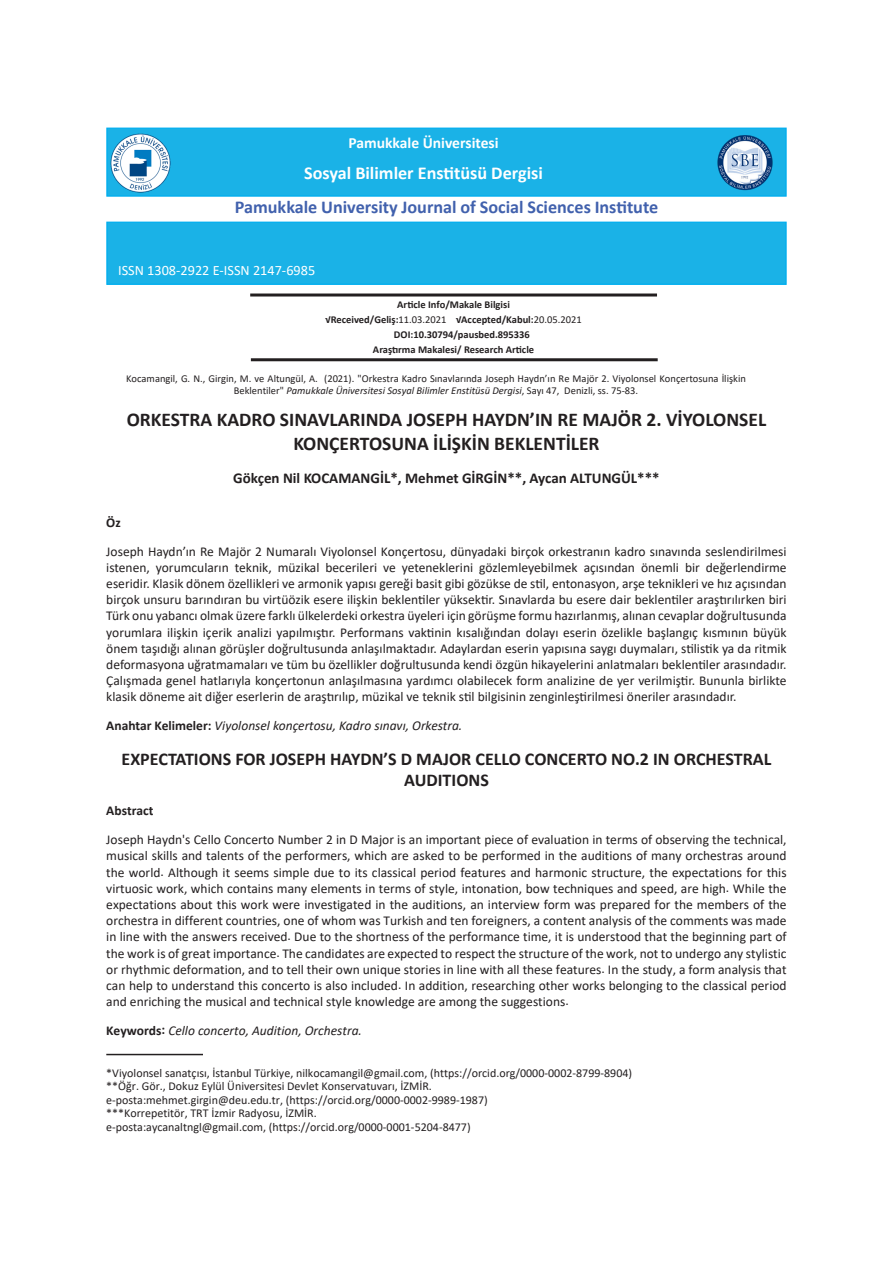
<style>
.page{position:relative;width:893px;height:1263px;background:#fff}
.page>*{position:absolute;margin:0;border:0;box-sizing:border-box;transform-origin:0 0}
.t1{font:700 19.5px/23.4px "Calibri";color:#231f20;text-align:center}
.t2{font:700 18.15px "Calibri";color:#4161ad}
.t3{font:700 18.15px "Calibri";color:#fff}
.t4{font:700 18px/21.6px "Calibri";color:#231f20;text-align:center}
.t5{font:700 15.6px "Calibri";color:#fff}
.t6{font:700 15px "Calibri";color:#231f20}
.t7{font:14.25px "Calibri";color:#fff}
.t8{font:13.5px/16.2px "Calibri";color:#231f20;text-align:justify}
.t9{font:italic 13.5px "Calibri";color:#231f20}
.t10{font:700 13.5px "Calibri";color:#231f20}
.t11{font:12px/13.5px "Calibri";color:#231f20}
.t12{font:10.5px/12px "Calibri";color:#231f20;text-align:center}
.t13{font:700 10.5px "Calibri";color:#231f20}
.s1{font-weight:400}
.s2{font-style:italic}
.s3{font-weight:700;font-style:normal}
</style>
<div class="page">
<hr style="left:250px;top:293px;width:407px;height:3px;background:#231f20">
<hr style="left:251px;top:358px;width:407px;height:3px;background:#231f20">
<div style="left:106px;top:222px;width:681px;height:63px;background:#1ab2e7;border:1px solid #00aeef"></div>
<div style="left:106px;top:128px;width:681px;height:69px;background:#1ab2e7;border:1px solid #00aeef"></div>
<img style="left:717px;top:135px;width:56px;height:56px">
<img style="left:111px;top:133px;width:59px;height:59px">
<hr style="left:106px;top:1054px;width:97px;height:1px;background:#231f20">
<p class="t5" style="left:348px;top:131px;width:152px">Pamukkale Üniversitesi</p>
<h2 class="t3" style="left:304px;top:160px;width:240px">Sosyal Bilimler Enstitüsü Dergisi</h2>
<h2 class="t2" style="left:235px;top:194px;width:425px">Pamukkale University Journal of Social Sciences Institute</h2>
<p class="t7" style="left:118px;top:260px;width:199px">ISSN 1308-2922 E-ISSN 2147-6985</p>
<p class="t13" style="left:397px;top:297px;width:114px">Article Info/Makale Bilgisi</p>
<p class="t13" style="left:326px;top:312px;width:258px">√Received/Geliş:<span class="s1">11.03.2021</span> √Accepted/Kabul:<span class="s1">20.05.2021</span></p>
<p class="t13" style="left:394px;top:327px;width:137px">DOI:10.30794/pausbed.895336</p>
<p class="t13" style="left:373px;top:342px;width:163px">Araştırma Makalesi/ Research Article</p>
<p class="t12" style="left:126px;top:372px;width:621px">Kocamangil, G. N., Girgin, M. ve Altungül, A. (2021). "Orkestra Kadro Sınavlarında Joseph Haydn’ın Re Majör 2. Viyolonsel Konçertosuna İlişkin<br>Beklentiler" <span class="s2">Pamukkale Üniversitesi Sosyal Bilimler Enstitüsü Dergisi</span>, Sayı 47, Denizli, ss. 75-83.</p>
<h1 class="t1" style="left:127px;top:408px;width:641px">ORKESTRA KADRO SINAVLARINDA JOSEPH HAYDN’IN RE MAJÖR 2. VİYOLONSEL<br>KONÇERTOSUNA İLİŞKİN BEKLENTİLER</h1>
<p class="t6" style="left:233px;top:467px;width:428px">Gökçen Nil KOCAMANGİL*, Mehmet GİRGİN**, Aycan ALTUNGÜL***</p>
<p class="t10" style="left:106px;top:513px;width:16px">Öz</p>
<p class="t8" style="left:106px;top:543px;width:682px">Joseph Haydn’ın Re Majör 2 Numaralı Viyolonsel Konçertosu, dünyadaki birçok orkestranın kadro sınavında seslendirilmesi istenen, yorumcuların teknik, müzikal becerileri ve yeteneklerini gözlemleyebilmek açısından önemli bir değerlendirme eseridir. Klasik dönem özellikleri ve armonik yapısı gereği basit gibi gözükse de stil, entonasyon, arşe teknikleri ve hız açısından birçok unsuru barındıran bu virtüözik esere ilişkin beklentiler yüksektir. Sınavlarda bu esere dair beklentiler araştırılırken biri Türk onu yabancı olmak üzere farklı ülkelerdeki orkestra üyeleri için görüşme formu hazırlanmış, alınan cevaplar doğrultusunda yorumlara ilişkin içerik analizi yapılmıştır. Performans vaktinin kısalığından dolayı eserin özelikle başlangıç kısmının büyük önem taşıdığı alınan görüşler doğrultusunda anlaşılmaktadır. Adaylardan eserin yapısına saygı duymaları, stilistik ya da ritmik deformasyona uğratmamaları ve tüm bu özellikler doğrultusunda kendi özgün hikayelerini anlatmaları beklentiler arasındadır.<br>Çalışmada genel hatlarıyla konçertonun anlaşılmasına yardımcı olabilecek form analizine de yer verilmiştir. Bununla birlikte klasik döneme ait diğer eserlerin de araştırılıp, müzikal ve teknik stil bilgisinin zenginleştirilmesi öneriler arasındadır.</p>
<p class="t9" style="left:106px;top:716px;width:358px"><span class="s3">Anahtar Kelimeler:</span> Viyolonsel konçertosu, Kadro sınavı, Orkestra.</p>
<h3 class="t4" style="left:122px;top:748px;width:651px">EXPECTATIONS FOR JOSEPH HAYDN’S D MAJOR CELLO CONCERTO NO.2 IN ORCHESTRAL<br>AUDITIONS</h3>
<p class="t10" style="left:106px;top:801px;width:49px">Abstract</p>
<p class="t8" style="left:106px;top:831px;width:682px">Joseph Haydn's Cello Concerto Number 2 in D Major is an important piece of evaluation in terms of observing the technical, musical skills and talents of the performers, which are asked to be performed in the auditions of many orchestras around the world. Although it seems simple due to its classical period features and harmonic structure, the expectations for this virtuosic work, which contains many elements in terms of style, intonation, bow techniques and speed, are high. While the expectations about this work were investigated in the auditions, an interview form was prepared for the members of the orchestra in different countries, one of whom was Turkish and ten foreigners, a content analysis of the comments was made in line with the answers received. Due to the shortness of the performance time, it is understood that the beginning part of the work is of great importance. The candidates are expected to respect the structure of the work, not to undergo any stylistic or rhythmic deformation, and to tell their own unique stories in line with all these features. In the study, a form analysis that can help to understand this concerto is also included. In addition, researching other works belonging to the classical period and enriching the musical and technical style knowledge are among the suggestions.</p>
<p class="t9" style="left:106px;top:1021px;width:257px"><span class="s3">Keywords:</span> Cello concerto, Audition, Orchestra.</p>
<p class="t11" style="left:106px;top:1066px;width:527px">*Viyolonsel sanatçısı, İstanbul Türkiye, nilkocamangil@gmail.com, (https://orcid.org/0000-0002-8799-8904) **Öğr. Gör., Dokuz Eylül Üniversitesi Devlet Konservatuvarı, İZMİR.<br>e-posta:mehmet.girgin@deu.edu.tr, (https://orcid.org/0000-0002-9989-1987)<br>***Korrepetitör, TRT İzmir Radyosu, İZMİR.<br>e-posta:aycanaltngl@gmail.com, (https://orcid.org/0000-0001-5204-8477)</p>
</div>
